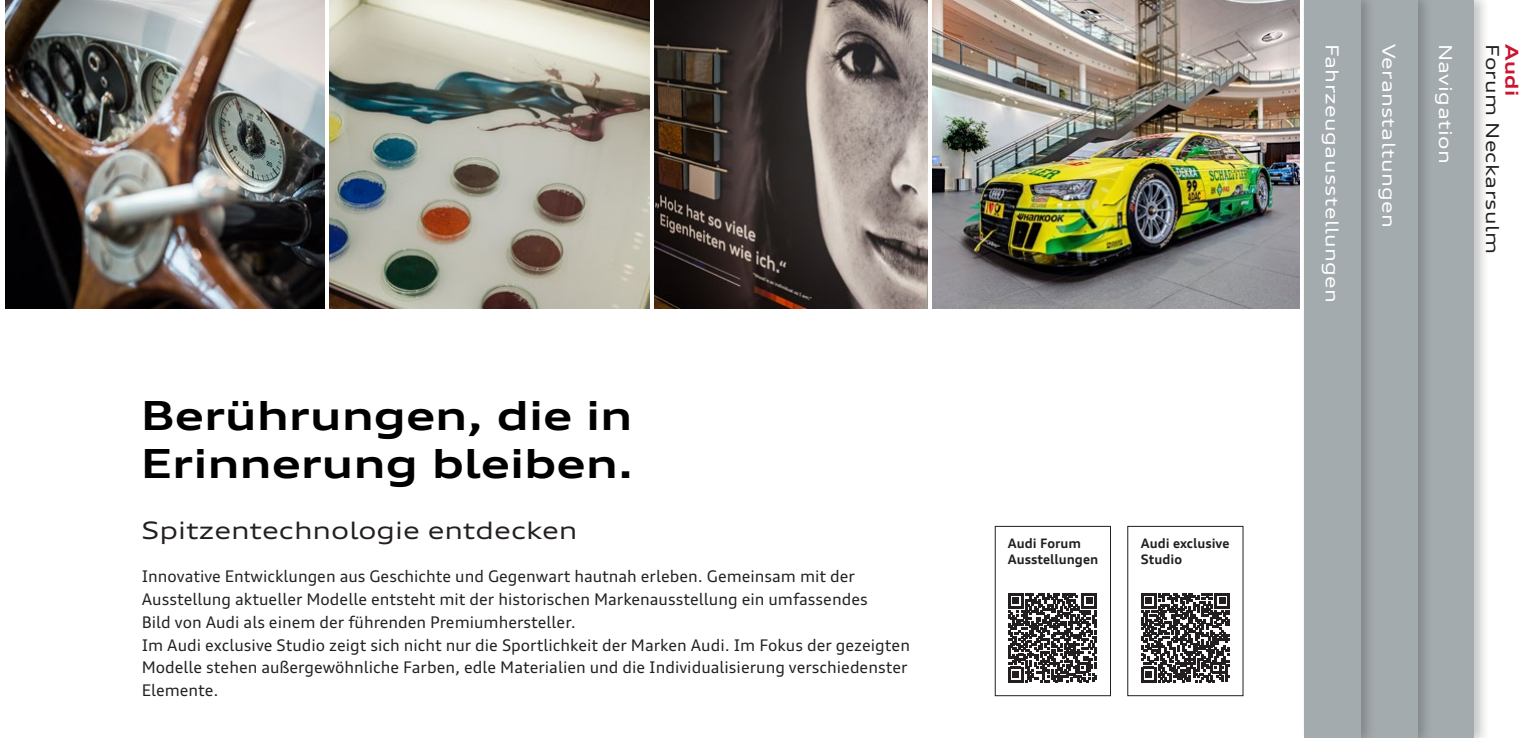
<style>
.page{position:relative;width:1531px;height:738px;background:#fff}
.page>*{position:absolute;margin:0;border:0;box-sizing:border-box;transform-origin:0 0}
.t1{font:700 expanded 40px/48px "Audi Type";color:#000}
.t2{font:expanded 24px "Audi Type";color:#231f20}
.t3{font:expanded 17.8px "Audi Type";letter-spacing:.02em;color:#fff}
.t4{font:expanded 17.8px "Audi Type";letter-spacing:.02em;color:#231f20}
.t5{font:700 expanded 17.8px "Audi Type";color:#cd1331}
.t6{font:16px/22.8px "Audi Type";color:#231f20}
.t7{font:700 13px/15.6px "Audi Type";color:#231f20}
</style>
<div class="page">
<img style="left:5px;top:0;width:320px;height:308px">
<img style="left:655px;top:0;width:273px;height:308px">
<img style="left:330px;top:0;width:319px;height:308px">
<div style="left:1414px;top:0;width:75px;height:737px;background:#231f20;opacity:.25"></div>
<div style="left:1417px;top:0;width:57px;height:737px;background:#a4abae"></div>
<div style="left:1357px;top:0;width:75px;height:737px;background:#231f20;opacity:.25"></div>
<div style="left:1361px;top:0;width:56px;height:737px;background:#a4abae"></div>
<div style="left:1300px;top:0;width:76px;height:737px;background:#231f20;opacity:.25"></div>
<div style="left:1304px;top:0;width:57px;height:737px;background:#a4abae"></div>
<img style="left:933px;top:0;width:366px;height:308px">
<div style="left:995px;top:525px;width:116px;height:170px;border:1px solid #231f20"></div>
<svg style="left:1008px;top:593px;width:89px;height:88px"></svg>
<div style="left:1127px;top:525px;width:116px;height:170px;border:1px solid #231f20"></div>
<svg style="left:1141px;top:593px;width:89px;height:88px"></svg>
<h1 class="t1" style="left:141px;top:391px;width:494px">Berührungen, die in<br>Erinnerung bleiben.</h1>
<h2 class="t2" style="left:141px;top:515px;width:438px">Spitzentechnologie entdecken</h2>
<p class="t6" style="left:142px;top:564px;width:770px">Innovative Entwicklungen aus Geschichte und Gegenwart hautnah erleben. Gemeinsam mit der Ausstellung aktueller Modelle entsteht mit der historischen Markenausstellung ein umfassendes<br>Bild von Audi als einem der führenden Premiumhersteller.<br>Im Audi exclusive Studio zeigt sich nicht nur die Sportlichkeit der Marken Audi. Im Fokus der gezeigten Modelle stehen außergewöhnliche Farben, edle Materialien und die Individualisierung verschiedenster Elemente.</p>
<p class="t3" style="left:1343px;top:44px;width:260px;rotate:90deg">Fahrzeugausstellungen</p>
<p class="t3" style="left:1400px;top:44px;width:185px;rotate:90deg">Veranstaltungen</p>
<p class="t3" style="left:1456px;top:44px;width:121px;rotate:90deg">Navigation</p>
<p class="t4" style="left:1503px;top:44px;width:212px;rotate:90deg">Forum Neckarsulm</p>
<p class="t5" style="left:1523px;top:44px;width:54px;rotate:90deg">Audi</p>
<p class="t7" style="left:1008px;top:535px;width:92px">Audi Forum<br>Ausstellungen</p>
<p class="t7" style="left:1141px;top:535px;width:90px">Audi exclusive<br>Studio</p>
</div>
